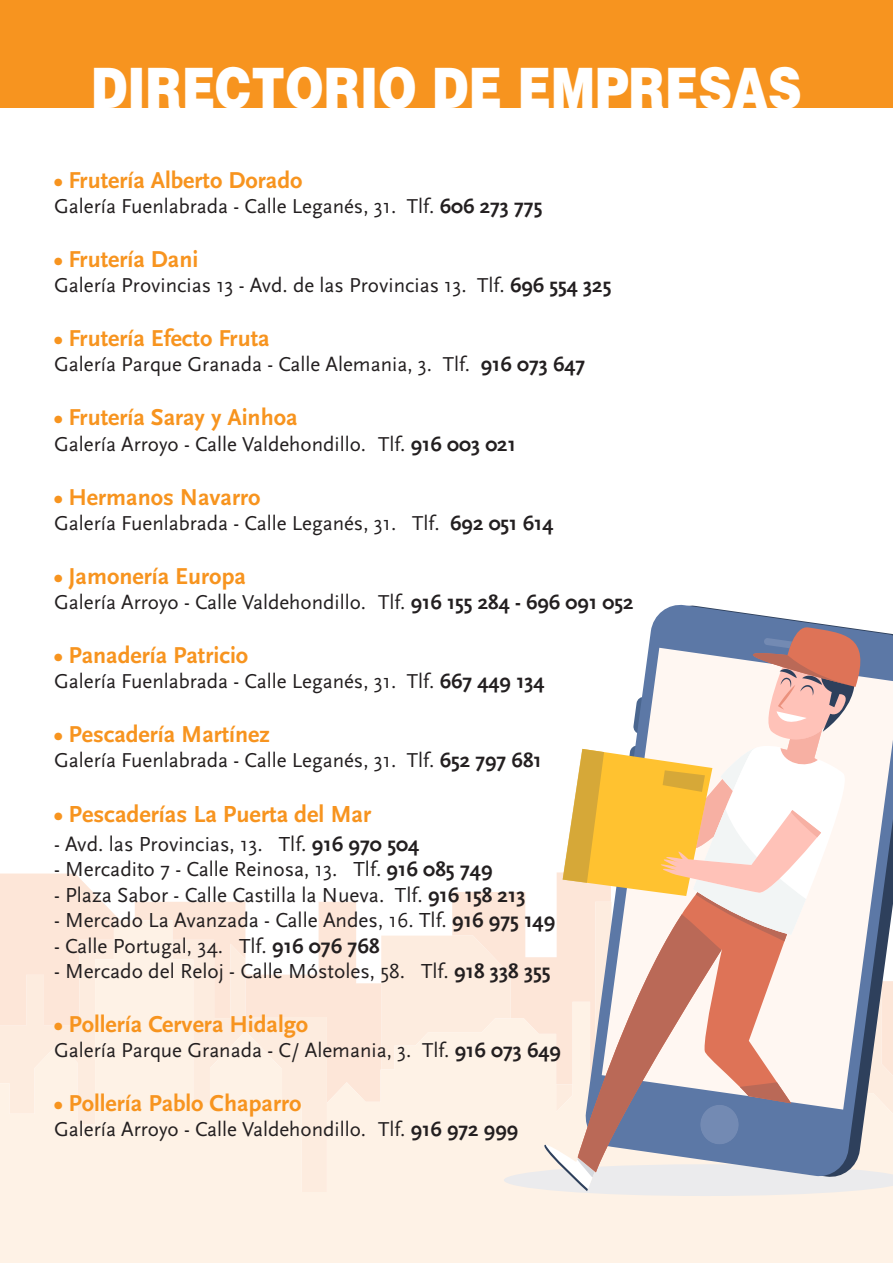
<style>
.page{position:relative;width:893px;height:1263px;background:#fff}
.page>*{position:absolute;margin:0;border:0;box-sizing:border-box;transform-origin:0 0}
.t1{font:900 55.8px "Helvetica";color:#fff;scale:.83 1}
.t2{font:700 24.3px "Scala Sans";color:#f7941f}
.t3{font:700 24px "Scala Sans";color:#f7941f}
.t4{font:21.15px "Scala Sans";color:#231f20}
.t5{font:21px "Scala Sans";color:#231f20}
.s1{font-weight:700}
.s2{font-size:21px}
</style>
<div class="page">
<svg style="left:0;top:873px;width:499px;height:29px"></svg>
<svg style="left:0;top:902px;width:499px;height:18px;fill:#fde6d8"></svg>
<svg style="left:0;top:920px;width:893px;height:343px;background:#fdf0e4"></svg>
<svg style="left:652px;top:604px;width:177px;height:21px;fill:#5c78a6"></svg>
<svg style="left:499px;top:625px;width:394px;height:571px"></svg>
<div style="left:0;top:0;width:893px;height:107px;background:#f7941f"></div>
<p class="t1" style="left:91px;top:51px;width:857px">DIRECTORIO DE EMPRESAS</p>
<p class="t3" style="left:54px;top:167px;width:250px">• Frutería Alberto Dorado</p>
<p class="t5" style="left:54px;top:195px;width:490px">Galería Fuenlabrada - Calle Leganés, 31. Tlf. <span class="s1">606 273 775</span></p>
<p class="t3" style="left:54px;top:246px;width:146px">• Frutería Dani</p>
<p class="t5" style="left:54px;top:274px;width:559px">Galería Provincias 13 - Avd. de las Provincias 13. Tlf. <span class="s1">696 554 325</span></p>
<p class="t3" style="left:54px;top:325px;width:217px">• Frutería Efecto Fruta</p>
<p class="t5" style="left:54px;top:353px;width:533px">Galería Parque Granada - Calle Alemania, 3. Tlf. <span class="s1">916 073 647</span></p>
<p class="t3" style="left:54px;top:405px;width:245px">• Frutería Saray y Ainhoa</p>
<p class="t5" style="left:54px;top:432px;width:463px">Galería Arroyo - Calle Valdehondillo. Tlf. <span class="s1">916 003 021</span></p>
<p class="t3" style="left:54px;top:484px;width:208px">• Hermanos Navarro</p>
<p class="t5" style="left:54px;top:511px;width:501px">Galería Fuenlabrada - Calle Leganés, 31. Tlf. <span class="s1">692 051 614</span></p>
<p class="t3" style="left:54px;top:563px;width:193px">• Jamonería Europa</p>
<p class="t5" style="left:54px;top:591px;width:581px">Galería Arroyo - Calle Valdehondillo. Tlf. <span class="s1">916 155 284 - 696 091 052</span></p>
<p class="t3" style="left:54px;top:642px;width:196px">• Panadería Patricio</p>
<p class="t5" style="left:54px;top:670px;width:492px">Galería Fuenlabrada - Calle Leganés, 31. Tlf. <span class="s1">667 449 134</span></p>
<p class="t3" style="left:54px;top:721px;width:217px">• Pescadería Martínez</p>
<p class="t5" style="left:54px;top:749px;width:489px">Galería Fuenlabrada - Calle Leganés, 31. Tlf. <span class="s1">652 797 681</span></p>
<p class="t2" style="left:54px;top:801px;width:319px">• Pescaderías La Puerta del Mar</p>
<p class="t4" style="left:54px;top:832px;width:367px">- Avd. las Provincias, 13. Tlf. <span class="s1">916 970 504</span></p>
<p class="t4" style="left:54px;top:858px;width:440px">- Mercadito 7 - Calle Reinosa, 13. Tlf. <span class="s1">916 085 749</span></p>
<p class="t4" style="left:54px;top:883px;width:473px"><span class="s2">-</span> Plaza Sabor - Calle Castilla la Nueva. Tlf. <span class="s1">916 158 213</span></p>
<p class="t4" style="left:54px;top:909px;width:503px"><span class="s2">-</span> Mercado La Avanzada - Calle Andes, 16. Tlf. <span class="s1">916 975 149</span></p>
<p class="t4" style="left:54px;top:934px;width:327px"><span class="s2">-</span> Calle Portugal, 34. Tlf. <span class="s1">916 076 768</span></p>
<p class="t4" style="left:54px;top:960px;width:498px"><span class="s2">-</span> Mercado del Reloj - Calle Móstoles, 58. Tlf. <span class="s1">918 338 355</span></p>
<p class="t3" style="left:54px;top:1011px;width:256px">• Pollería Cervera Hidalgo</p>
<p class="t5" style="left:54px;top:1039px;width:508px">Galería Parque Granada - C/ Alemania, 3. Tlf. <span class="s1">916 073 649</span></p>
<p class="t3" style="left:54px;top:1090px;width:249px">• Pollería Pablo Chaparro</p>
<p class="t5" style="left:54px;top:1118px;width:466px">Galería Arroyo - Calle Valdehondillo. Tlf. <span class="s1">916 972 999</span></p>
</div>
